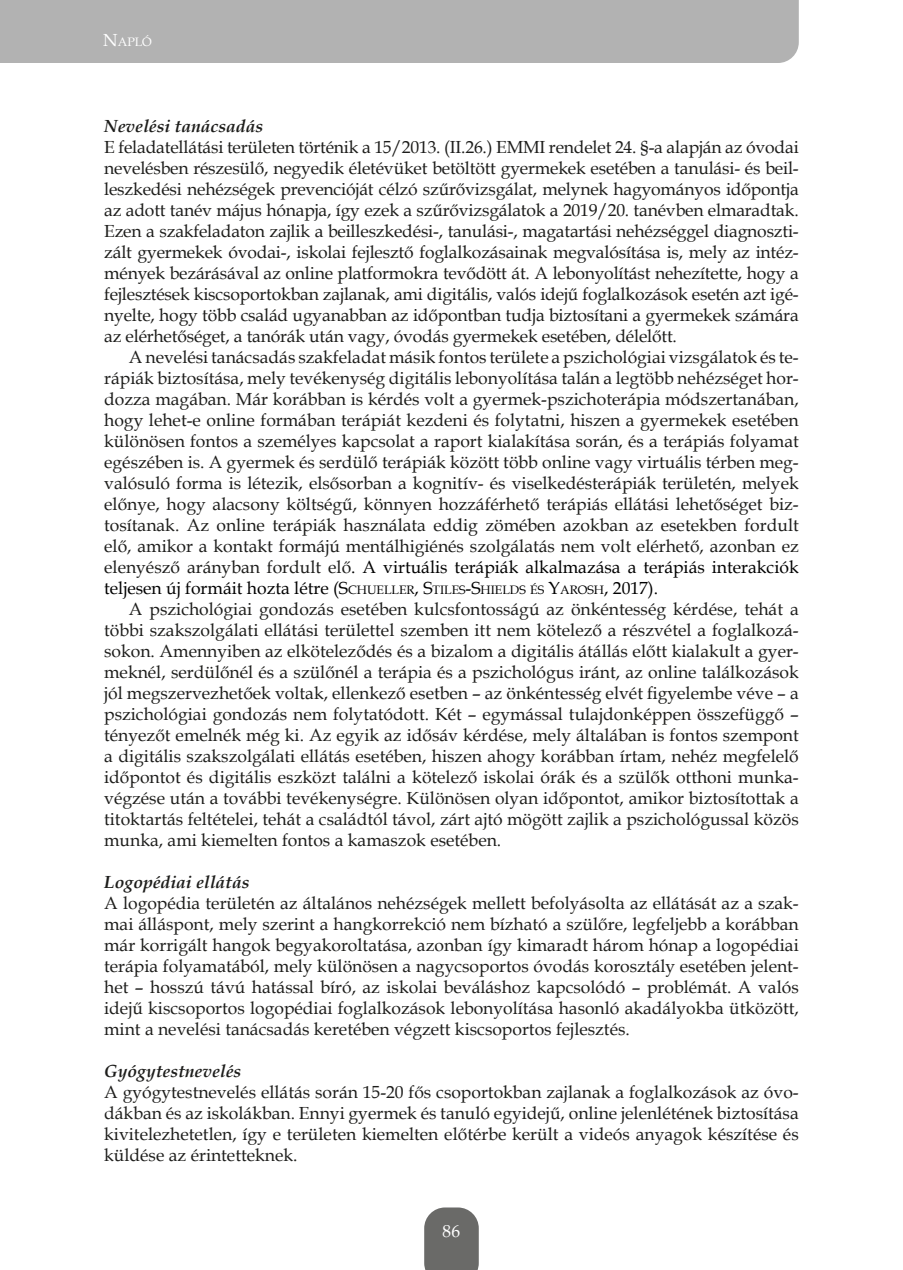
<style>
.page{position:relative;width:903px;height:1270px;background:#fff}
.page>*{position:absolute;margin:0;border:0;box-sizing:border-box;transform-origin:0 0}
.t1{font:17.5px/21px "Book Antiqua";color:#1d1d1b;text-align:justify}
.t2{font:italic 700 17.5px "Book Antiqua";color:#1d1d1b}
.t3{font:17.5px "Book Antiqua";color:#fff}
.t4{font:12.25px "Book Antiqua";color:#fff}
.s1{font-size:17.5px}
.s2{color:#000}
.s3{font-size:12.25px;color:#000}
</style>
<div class="page">
<div style="left:0;top:0;width:799px;height:63px;background:#b2b2b2"></div>
<svg style="left:424px;top:1207px;width:55px;height:63px;background:#747472"></svg>
<p class="t4" style="left:103px;top:33px;width:50px"><span class="s1">N</span>APLÓ</p>
<p class="t2" style="left:104px;top:114px;width:160px">Nevelési tanácsadás</p>
<p class="t1" style="left:104px;top:136px;width:696px">E feladatellátási területen történik a 15/2013. (II.26.) EMMI rendelet 24. §-a alapján az óvodai nevelésben részesülő, negyedik életévüket betöltött gyermekek esetében a tanulási- és beil&shy;leszkedési nehézségek prevencióját célzó szűrővizsgálat, melynek hagyományos időpontja az adott tanév május hónapja, így ezek a szűrővizsgálatok a 2019/20. tanévben elmaradtak.<br>Ezen a szakfeladaton zajlik a beilleszkedési-, tanulási-, magatartási nehézséggel diagnoszti&shy;zált gyermekek óvodai-, iskolai fejlesztő foglalkozásainak megvalósítása is, mely az intéz&shy;mények bezárásával az online platformokra tevődött át. A lebonyolítást nehezítette, hogy a fejlesztések kiscsoportokban zajlanak, ami digitális, valós idejű foglalkozások esetén azt igé&shy;nyelte, hogy több család ugyanabban az időpontban tudja biztosítani a gyermekek számára az elérhetőséget, a tanórák után vagy, óvodás gyermekek esetében, délelőtt.</p>
<p class="t1" style="left:104px;top:346px;width:696px;text-indent:25px">A nevelési tanácsadás szakfeladat másik fontos területe a pszichológiai vizsgálatok és te&shy;rápiák biztosítása, mely tevékenység digitális lebonyolítása talán a legtöbb nehézséget hor&shy;dozza magában. Már korábban is kérdés volt a gyermek-pszichoterápia módszertanában, hogy lehet-e online formában terápiát kezdeni és folytatni, hiszen a gyermekek esetében különösen fontos a személyes kapcsolat a raport kialakítása során, és a terápiás folyamat egészében is. A gyermek és serdülő terápiák között több online vagy virtuális térben meg&shy;valósuló forma is létezik, elsősorban a kognitív- és viselkedésterápiák területén, melyek előnye, hogy alacsony költségű, könnyen hozzáférhető terápiás ellátási lehetőséget biz&shy;tosítanak. Az online terápiák használata eddig zömében azokban az esetekben fordult elő, amikor a kontakt formájú mentálhigiénés szolgálatás nem volt elérhető, azonban ez elenyésző arányban fordult elő<span class="s2">. A virtuális terápiák alkalmazása a terápiás interakciók teljesen új formáit hozta létre (</span><span class="s2">S</span><span class="s3">CHUELLER</span><span class="s2">, S</span><span class="s3">TILES</span><span class="s2">-S</span><span class="s3">HIELDS ÉS</span> <span class="s2">Y</span><span class="s3">AROSH</span><span class="s2">, 2017).</span></p>
<p class="t1" style="left:104px;top:598px;width:696px;text-indent:25px">A pszichológiai gondozás esetében kulcsfontosságú az önkéntesség kérdése, tehát a többi szakszolgálati ellátási területtel szemben itt nem kötelező a részvétel a foglalkozá&shy;sokon. Amennyiben az elköteleződés és a bizalom a digitális átállás előtt kialakult a gyer&shy;meknél, serdülőnél és a szülőnél a terápia és a pszichológus iránt, az online találkozások jól megszervezhetőek voltak, ellenkező esetben – az önkéntesség elvét figyelembe véve – a pszichológiai gondozás nem folytatódott. Két – egymással tulajdonképpen összefüggő – tényezőt emelnék még ki. Az egyik az idősáv kérdése, mely általában is fontos szempont a digitális szakszolgálati ellátás esetében, hiszen ahogy korábban írtam, nehéz megfelelő időpontot és digitális eszközt találni a kötelező iskolai órák és a szülők otthoni munka&shy;végzése után a további tevékenységre. Különösen olyan időpontot, amikor biztosítottak a titoktartás feltételei, tehát a családtól távol, zárt ajtó mögött zajlik a pszichológussal közös munka, ami kiemelten fontos a kamaszok esetében.</p>
<p class="t2" style="left:104px;top:870px;width:147px">Logopédiai ellátás</p>
<p class="t1" style="left:104px;top:892px;width:696px">A logopédia területén az általános nehézségek mellett befolyásolta az ellátását az a szak&shy;mai álláspont, mely szerint a hangkorrekció nem bízható a szülőre, legfeljebb a korábban már korrigált hangok begyakoroltatása, azonban így kimaradt három hónap a logopédiai terápia folyamatából, mely különösen a nagycsoportos óvodás korosztály esetében jelent&shy;het – hosszú távú hatással bíró, az iskolai beváláshoz kapcsolódó – problémát. A valós idejű kiscsoportos logopédiai foglalkozások lebonyolítása hasonló akadályokba ütközött, mint a nevelési tanácsadás keretében végzett kiscsoportos fejlesztés.</p>
<p class="t2" style="left:104px;top:1059px;width:139px">Gyógytestnevelés</p>
<p class="t1" style="left:104px;top:1081px;width:696px">A gyógytestnevelés ellátás során 15-20 fős csoportokban zajlanak a foglalkozások az óvo&shy;dákban és az iskolákban. Ennyi gyermek és tanuló egyidejű, online jelenlétének biztosítása kivitelezhetetlen, így e területen kiemelten előtérbe került a videós anyagok készítése és küldése az érintetteknek.</p>
<p class="t3" style="left:443px;top:1219px;width:19px">86</p>
</div>
